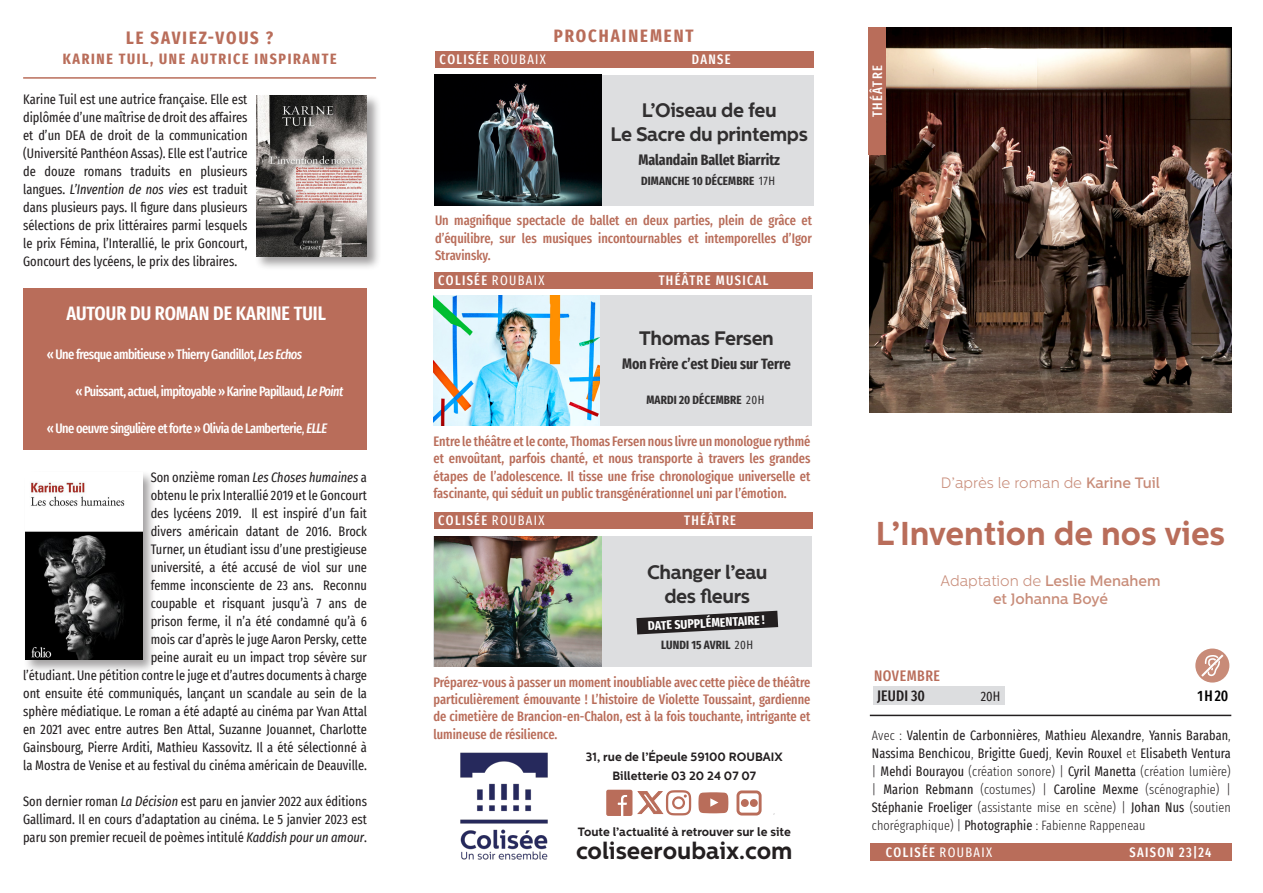
<style>
.page{position:relative;width:1263px;height:893px;background:#fff}
.page>*{position:absolute;margin:0;border:0;box-sizing:border-box;transform-origin:0 0}
.t1{font:700 33px "Centrale Sans";color:#b96d5a}
.t2{font:700 23.7px "Centrale Sans";color:#231f20}
.t3{font:700 19.5px "Centrale Sans";letter-spacing:-.02em;color:#312f30}
.Body{font:600 extra-condensed 19.5px "Fira Sans";color:#fff}
.t4{font:700 extra-condensed 18px "Fira Sans";letter-spacing:.11em;color:#b96d5a}
.t5{font:700 extra-condensed 15px "Fira Sans";color:#312f30}
.t6{font:500 15px/18px "Centrale Sans";color:#c88c79;text-align:center}
.t7{font:700 extra-condensed 15px "Fira Sans";letter-spacing:.11em;color:#b96d5a}
.t8{font:300 15px "Centrale Sans";color:#c88c79}
.t9{font:500 extra-condensed 15px "Fira Sans";letter-spacing:.035em;color:#b96d5a}
.t10{font:500 extra-condensed 15px "Fira Sans";letter-spacing:.01em;color:#231f20}
.t11{font:500 extra-condensed 15px "Fira Sans";color:#000001}
.Body-2{font:extra-condensed 13.5px/18px "Fira Sans";color:#231f20;text-align:justify}
.Chapeau{font:500 extra-condensed 13.5px/17.2px "Fira Sans";color:#b96d5a;text-align:justify}
.Body-3{font:500 extra-condensed 13.5px "Fira Sans";letter-spacing:-.04em;color:#fff}
.Body-4{font:500 extra-condensed 13.5px "Fira Sans";letter-spacing:.1em;color:#fff}
.t12{font:700 extra-condensed 12.6px "Fira Sans";color:#fff}
.t13{font:700 12px "Centrale Sans";color:#231f20}
.t14{font:700 extra-condensed 12px "Fira Sans";letter-spacing:.01em;color:#312f30}
.s1{font-weight:400}
.s2{font-style:italic}
.s3{font-weight:500}
.s4{font-weight:300}
</style>
<div class="page">
<img style="left:870px;top:28px;width:361px;height:385px">
<div style="left:870px;top:843px;width:361px;height:17px;background:#b96d5a"></div>
<div style="left:869px;top:28px;width:17px;height:127px;background:#b96d5a"></div>
<hr style="left:870px;top:715px;width:361px;height:1px;background:#231f20">
<hr style="left:23px;top:77px;width:353px;height:2px;background:#b96d5a">
<div style="left:971px;top:687px;width:34px;height:18px;background:#dcdddf"></div>
<img style="left:460px;top:752px;width:88px;height:108px">
<svg style="left:698px;top:792px;width:30px;height:21px"></svg>
<div style="left:736px;top:790px;width:25px;height:25px;border:3px solid #b96d5a;border-radius:4px"></div>
<div style="left:741px;top:799px;width:8px;height:8px;border:2px solid #b96d5a;border-radius:50%"></div>
<svg style="left:742px;top:800px;width:13px;height:6px"></svg>
<div style="left:750px;top:799px;width:8px;height:8px;border:2px solid #b96d5a;border-radius:50%"></div>
<svg style="left:606px;top:789px;width:85px;height:27px"></svg>
<div style="left:435px;top:75px;width:379px;height:130px;background:#dddee0"></div>
<div style="left:435px;top:51px;width:379px;height:17px;background:#b96d5a"></div>
<img style="left:434px;top:75px;width:168px;height:130px">
<div style="left:1195px;top:648px;width:34px;height:35px;background:#c88b78;border-radius:50%"></div>
<svg style="left:1201px;top:654px;width:22px;height:23px"></svg>
<div style="left:873px;top:687px;width:98px;height:18px;background:#dcdddf"></div>
<div style="left:434px;top:296px;width:378px;height:130px;background:#dddee0"></div>
<div style="left:434px;top:272px;width:378px;height:16px;background:#b96d5a"></div>
<img style="left:433px;top:296px;width:167px;height:130px">
<div style="left:434px;top:536px;width:378px;height:131px;background:#dddee0"></div>
<div style="left:434px;top:512px;width:378px;height:17px;background:#b96d5a"></div>
<img style="left:434px;top:536px;width:168px;height:131px">
<svg style="left:636px;top:610px;width:143px;height:25px"></svg>
<div style="left:23px;top:288px;width:344px;height:161px;background:#b96d5a"></div>
<div style="left:254px;top:94px;width:127px;height:177px;background:#231f20;opacity:.43"></div>
<img style="left:256px;top:96px;width:111px;height:161px">
<div style="left:23px;top:470px;width:133px;height:204px;background:#231f20;opacity:.42"></div>
<img style="left:25px;top:472px;width:117px;height:188px">
<p class="t4" style="left:126px;top:23px;width:149px">LE SAVIEZ-VOUS ?</p>
<p class="t4" style="left:554px;top:21px;width:141px">PROCHAINEMENT</p>
<p class="t7" style="left:63px;top:46px;width:275px">KARINE TUIL, UNE AUTRICE INSPIRANTE</p>
<p class="Body-4" style="left:440px;top:49px;width:108px">COLISÉE <span class="s1">ROUBAIX</span></p>
<p class="Body-3" style="left:692px;top:49px;width:40px">DANSE</p>
<p class="Body-2" style="left:23px;top:90px;width:226px">Karine Tuil est une autrice française. Elle est diplômée d’une maîtrise de droit des affaires et d’un DEA de droit de la communication (Université Panthéon Assas). Elle est l’autrice de douze romans traduits en plusieurs langues. <span class="s2">L’Invention de nos vies</span> est traduit dans plusieurs pays. Il figure dans plusieurs sélections de prix littéraires parmi lesquels le prix Fémina, l’Interallié, le prix Goncourt, Goncourt des lycéens, le prix des libraires.</p>
<p class="Body" style="left:67px;top:297px;width:261px">AUTOUR DU ROMAN DE KARINE TUIL</p>
<p class="Body-3" style="left:47px;top:344px;width:257px">« Une fresque ambitieuse » Thierry Gandillot, <span class="s2">Les Echos</span></p>
<p class="Body-3" style="left:75px;top:380px;width:269px">« Puissant, actuel, impitoyable » Karine Papillaud, <span class="s2">Le Point</span></p>
<p class="Body-3" style="left:47px;top:417px;width:282px">« Une oeuvre singulière et forte » Olivia de Lamberterie<span class="s1">,</span> <span class="s2">ELLE</span></p>
<p class="Body-2" style="left:23px;top:468px;width:345px;text-align:right">Son onzième roman <span class="s2">Les Choses humaines</span> a<br>obtenu le prix Interallié 2019 et le Goncourt<br>des lycéens 2019. Il est inspiré d’un fait<br>divers américain datant de 2016. Brock<br>Turner, un étudiant issu d’une prestigieuse<br>université, a été accusé de viol sur une<br>femme inconsciente de 23 ans. Reconnu<br>coupable et risquant jusqu’à 7 ans de<br>prison ferme, il n’a été condamné qu’à 6<br>mois car d’après le juge Aaron Persky, cette<br>peine aurait eu un impact trop sévère sur<br>l’étudiant. Une pétition contre le juge et d’autres documents à charge ont ensuite été communiqués, lançant un scandale au sein de la sphère médiatique. Le roman a été adapté au cinéma par Yvan Attal en 2021 avec entre autres Ben Attal, Suzanne Jouannet, Charlotte Gainsbourg, Pierre Arditi, Mathieu Kassovitz. Il a été sélectionné à la Mostra de Venise et au festival du cinéma américain de Deauville.</p>
<p class="Body-2" style="left:23px;top:792px;width:345px">Son dernier roman <span class="s2">La Décision</span> est paru en janvier 2022 aux éditions Gallimard. Il en cours d’adaptation au cinéma. Le 5 janvier 2023 est paru son premier recueil de poèmes intitulé <span class="s2">Kaddish pour un amour</span>.</p>
<p class="t3" style="left:642px;top:99px;width:137px">L’Oiseau de feu</p>
<p class="t3" style="left:610px;top:123px;width:199px">Le Sacre du printemps</p>
<p class="t5" style="left:638px;top:148px;width:143px">Malandain Ballet Biarritz</p>
<p class="t14" style="left:641px;top:171px;width:135px">DIMANCHE 10 DÉCEMBRE <span class="s1">17H</span></p>
<p class="Chapeau" style="left:435px;top:211px;width:378px">Un magnifique spectacle de ballet en deux parties, plein de grâce et d’équilibre, sur les musiques incontournables et intemporelles d’Igor Stravinsky.</p>
<p class="Body-4" style="left:438px;top:269px;width:108px">COLISÉE <span class="s1">ROUBAIX</span></p>
<p class="Body-4" style="left:659px;top:269px;width:111px">THÉÂTRE MUSICAL</p>
<p class="t3" style="left:639px;top:327px;width:136px">Thomas Fersen</p>
<p class="t5" style="left:622px;top:352px;width:170px">Mon Frère c’est Dieu sur Terre</p>
<p class="t14" style="left:646px;top:390px;width:119px">MARDI 20 DÉCEMBRE <span class="s1">20H</span></p>
<p class="Chapeau" style="left:433px;top:432px;width:378px">Entre le théâtre et le conte, Thomas Fersen nous livre un monologue rythmé et envoûtant, parfois chanté, et nous transporte à travers les grandes étapes de l’adolescence. Il tisse une frise chronologique universelle et fascinante, qui séduit un public transgénérationnel uni par l’émotion.</p>
<p class="Body-4" style="left:438px;top:510px;width:108px">COLISÉE <span class="s1">ROUBAIX</span></p>
<p class="Body-4" style="left:684px;top:510px;width:54px">THÉÂTRE</p>
<p class="t3" style="left:647px;top:560px;width:122px">Changer l’eau</p>
<p class="t3" style="left:664px;top:584px;width:87px">des fleurs</p>
<p class="t14" style="left:661px;top:635px;width:94px">LUNDI 15 AVRIL <span class="s1">20H</span></p>
<p class="t12" style="left:647px;top:615px;width:118px;rotate:-3deg">DATE SUPPLÉMENTAIRE !</p>
<p class="Chapeau" style="left:433px;top:673px;width:378px">Préparez-vous à passer un moment inoubliable avec cette pièce de théâtre particulièrement émouvante ! L’histoire de Violette Toussaint, gardienne de cimetière de Brancion-en-Chalon, est à la fois touchante, intrigante et lumineuse de résilience.</p>
<p class="t13" style="left:586px;top:750px;width:198px">31, rue de l’Épeule 59100 ROUBAIX</p>
<p class="t13" style="left:612px;top:768px;width:145px">Billetterie 03 20 24 07 07</p>
<p class="t13" style="left:578px;top:824px;width:215px">Toute l’actualité à retrouver sur le site</p>
<p class="t2" style="left:576px;top:837px;width:218px">coliseeroubaix.com</p>
<p class="Body-4" style="left:867px;top:117px;width:54px;rotate:-90deg">THÉÂTRE</p>
<p class="t8" style="left:941px;top:475px;width:221px">D’après le roman de <span class="s3">Karine Tuil</span></p>
<p class="t1" style="left:876px;top:514px;width:351px">L’Invention de nos vies</p>
<p class="t6" style="left:940px;top:572px;width:222px"><span class="s4">Adaptation de</span> Leslie Menahem et Johanna Boyé</p>
<p class="t9" style="left:874px;top:663px;width:67px">NOVEMBRE</p>
<p class="t10" style="left:877px;top:684px;width:49px">JEUDI 30</p>
<p class="t11" style="left:1197px;top:684px;width:32px">1H20</p>
<p class="Body-2" style="left:981px;top:687px;width:21px">20H</p>
<p class="Body-2" style="left:872px;top:726px;width:360px"><span class="s4">Avec :</span> Valentin de Carbonnières<span class="s4">,</span> Mathieu Alexandre<span class="s4">,</span> Yannis Baraban<span class="s4">, </span>Nassima Benchicou<span class="s4">,</span> Brigitte Guedj<span class="s4">,</span> Kevin Rouxel <span class="s4">et</span> Elisabeth Ventura <span class="s4">|</span> Mehdi Bourayou <span class="s4">(création sonore) |</span> Cyril Manetta <span class="s4">(création lumière) |</span> Marion Rebmann <span class="s4">(costumes) |</span> Caroline Mexme <span class="s4">(scénographie) | </span>Stéphanie Froeliger <span class="s4">(assistante mise en scène) |</span> Johan Nus <span class="s4">(soutien chorégraphique) |</span> Photographie <span class="s4">: Fabienne Rappeneau</span></p>
<p class="Body-4" style="left:886px;top:841px;width:108px">COLISÉE <span class="s1">ROUBAIX</span></p>
<p class="Body-4" style="left:1129px;top:841px;width:83px">SAISON 23|24</p>
</div>
